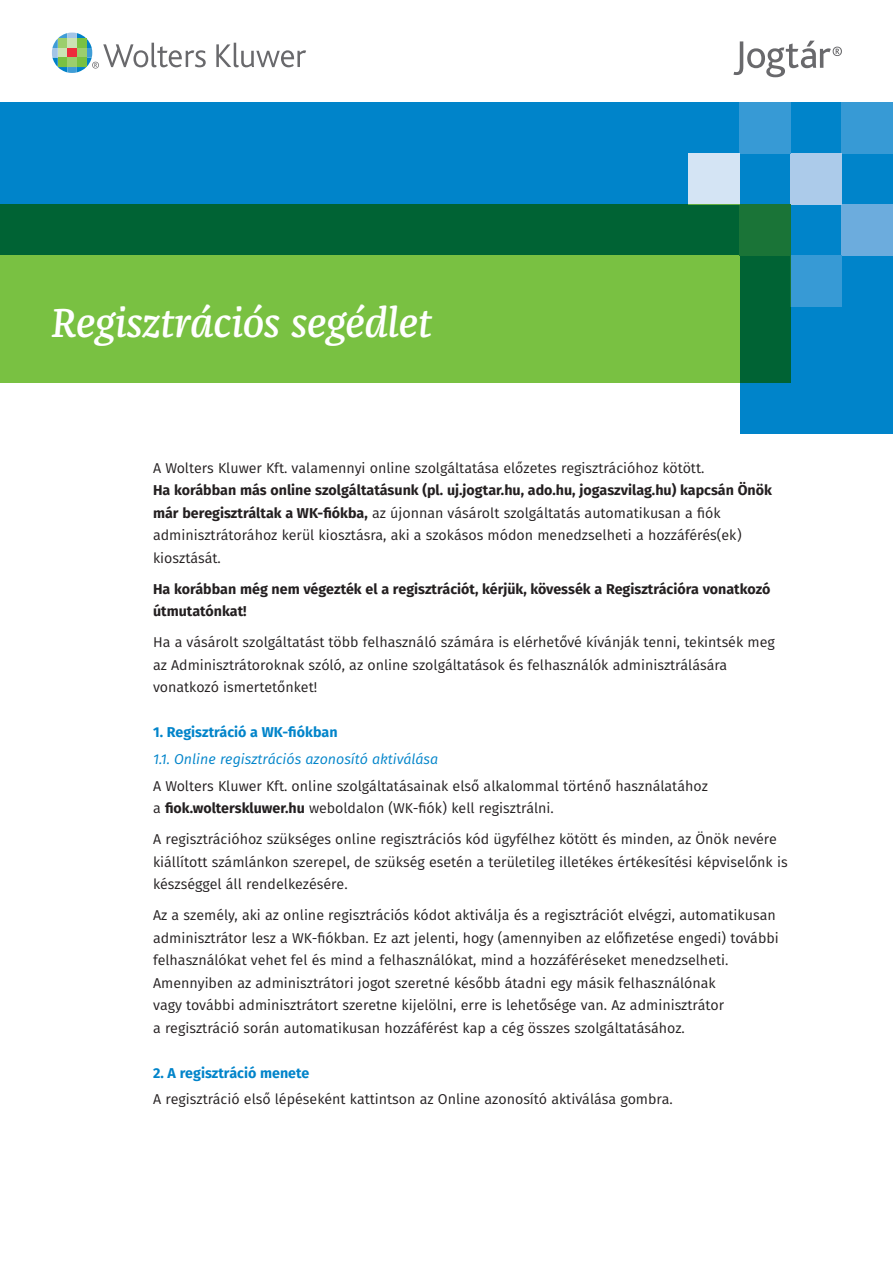
<style>
.page{position:relative;width:893px;height:1263px;background:#fff}
.page>*{position:absolute;margin:0;border:0;box-sizing:border-box;transform-origin:0 0}
.t1{font:italic 500 42px "Franziska Pro";letter-spacing:-.01em;color:#fff}
.t2{font:14.25px/22.5px "Fira Sans";color:#231f20}
.t3{font:700 14.25px/22.5px "Fira Sans";color:#231f20}
.t4{font:700 14.25px "Fira Sans";color:#0084ca}
.t5{font:italic 14.25px "Fira Sans";color:#0084ca}
.s1{font-weight:700}
</style>
<div class="page">
<div style="left:0;top:102px;width:893px;height:332px;background:#0084ca"></div>
<div style="left:0;top:255px;width:740px;height:505px;background:#fff"></div>
<svg style="left:216px;top:43px;width:90px;height:24px"></svg>
<svg style="left:52px;top:33px;width:154px;height:40px"></svg>
<div style="left:842px;top:102px;width:51px;height:51px;background:#379ad5"></div>
<div style="left:842px;top:204px;width:51px;height:51px;background:#6cacdd"></div>
<div style="left:791px;top:153px;width:51px;height:51px;background:#accbea"></div>
<div style="left:740px;top:102px;width:51px;height:51px;background:#379ad5"></div>
<div style="left:791px;top:255px;width:51px;height:51px;background:#379ad5"></div>
<div style="left:689px;top:153px;width:51px;height:51px;background:#d4e4f4"></div>
<svg style="left:0;top:204px;width:791px;height:179px;background:#51a23d"></svg>
<svg style="left:733px;top:41px;width:109px;height:36px"></svg>
<h1 class="t1" style="left:51px;top:297px;width:383px">Regisztrációs segédlet</h1>
<p class="t2" style="left:153px;top:456px;width:553px">A Wolters Kluwer Kft. valamennyi online szolgáltatása előzetes regisztrációhoz kötött.</p>
<p class="t2" style="left:153px;top:478px;width:620px"><span class="s1">Ha korábban más online szolgáltatásunk (pl. uj.jogtar.hu, ado.hu, jogaszvilag.hu) kapcsán Önök már beregisztráltak a WK-fiókba,</span> az újonnan vásárolt szolgáltatás automatikusan a fiók adminisztrátorához kerül kiosztásra, aki a szokásos módon menedzselheti a hozzáférés(ek) kiosztását.</p>
<p class="t3" style="left:153px;top:576px;width:619px">Ha korábban még nem végezték el a regisztrációt, kérjük, kövessék a Regisztrációra vonatkozó útmutatónkat!</p>
<p class="t2" style="left:153px;top:631px;width:623px">Ha a vásárolt szolgáltatást több felhasználó számára is elérhetővé kívánják tenni, tekintsék meg az Adminisztrátoroknak szóló, az online szolgáltatások és felhasználók adminisztrálására vonatkozó ismertetőnket!</p>
<p class="t4" style="left:153px;top:720px;width:186px">1. Regisztráció a WK-fiókban</p>
<p class="t5" style="left:153px;top:748px;width:287px">1.1. Online regisztrációs azonosító aktiválása</p>
<p class="t2" style="left:153px;top:774px;width:556px">A Wolters Kluwer Kft. online szolgáltatásainak első alkalommal történő használatához a <span class="s1">fiok.wolterskluwer.hu</span> weboldalon (WK-fiók) kell regisztrálni.</p>
<p class="t2" style="left:153px;top:828px;width:636px">A regisztrációhoz szükséges online regisztrációs kód ügyfélhez kötött és minden, az Önök nevére kiállított számlánkon szerepel, de szükség esetén a területileg illetékes értékesítési képviselőnk is készséggel áll rendelkezésére.</p>
<p class="t2" style="left:153px;top:904px;width:627px">Az a személy, aki az online regisztrációs kódot aktiválja és a regisztrációt elvégzi, automatikusan adminisztrátor lesz a WK-fiókban. Ez azt jelenti, hogy (amennyiben az előfizetése engedi) további felhasználókat vehet fel és mind a felhasználókat, mind a hozzáféréseket menedzselheti.<br>Amennyiben az adminisztrátori jogot szeretné később átadni egy másik felhasználónak<br>vagy további adminisztrátort szeretne kijelölni, erre is lehetősége van. Az adminisztrátor<br>a regisztráció során automatikusan hozzáférést kap a cég összes szolgáltatásához.</p>
<p class="t4" style="left:153px;top:1061px;width:158px">2. A regisztráció menete</p>
<p class="t2" style="left:153px;top:1088px;width:521px">A regisztráció első lépéseként kattintson az Online azonosító aktiválása gombra.</p>
</div>
